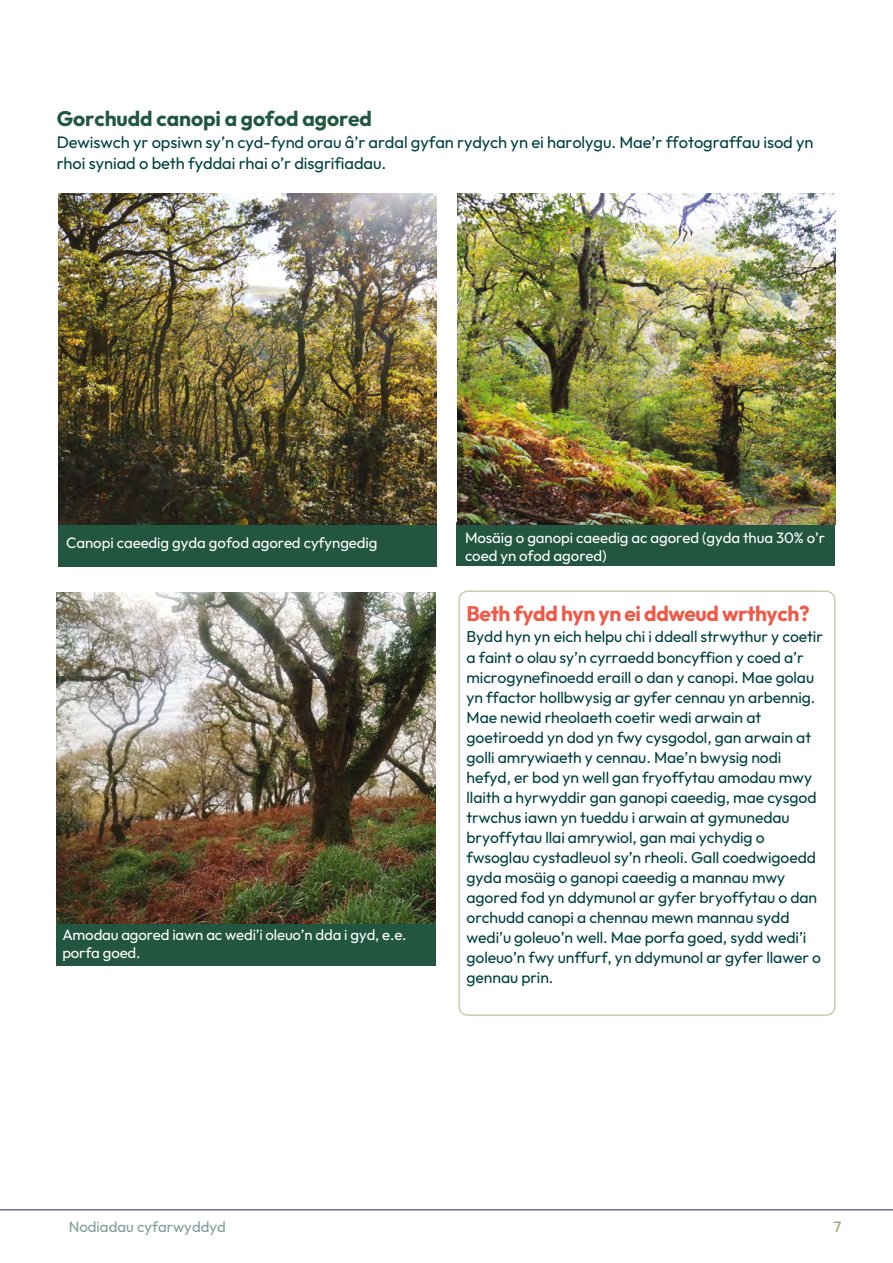
<style>
.page{position:relative;width:893px;height:1263px;background:#fff}
.page>*{position:absolute;margin:0;border:0;box-sizing:border-box;transform-origin:0 0}
.t1{font:700 21px "Outfit";letter-spacing:-.02em;color:#f05947}
.t2{font:700 21px "Outfit";letter-spacing:-.005em;color:#215740}
.t3{font:16.5px/21px "Outfit";letter-spacing:-.005em;color:#004040}
.t4{font:15.75px/20.1px "Outfit";letter-spacing:-.005em;color:#004040}
.t5{font:15px/18px "Outfit";letter-spacing:-.005em;color:#fff}
.t6{font:15px "Outfit";color:#7e9f98}
.t7{font:15px "Outfit";color:#9d9a6f}
</style>
<div class="page">
<div style="left:57px;top:922px;width:379px;height:43px;background:#225640"></div>
<div style="left:457px;top:525px;width:378px;height:40px;background:#225640"></div>
<div style="left:58px;top:525px;width:379px;height:41px;background:#225640"></div>
<img style="left:58px;top:193px;width:379px;height:332px">
<img style="left:457px;top:193px;width:379px;height:332px">
<div style="left:458px;top:590px;width:378px;height:426px;border:2px solid #ccc9b2;border-radius:9px"></div>
<img style="left:57px;top:592px;width:378px;height:332px">
<hr style="left:0;top:1209px;width:893px;height:1px;background:#513f7f">
<p class="t2" style="left:57px;top:105px;width:317px">Gorchudd canopi a gofod agored</p>
<p class="t3" style="left:57px;top:132px;width:758px">Dewiswch yr opsiwn sy’n cyd-fynd orau â’r ardal gyfan rydych yn ei harolygu. Mae’r ffotograffau isod yn rhoi syniad o beth fyddai rhai o’r disgrifiadau.</p>
<p class="t5" style="left:66px;top:534px;width:313px">Canopi caeedig gyda gofod agored cyfyngedig</p>
<p class="t5" style="left:62px;top:926px;width:346px">Amodau agored iawn ac wedi’i oleuo’n dda i gyd, e.e. porfa goed.</p>
<p class="t5" style="left:465px;top:529px;width:362px">Mosäig o ganopi caeedig ac agored (gyda thua 30% o’r coed yn ofod agored)</p>
<p class="t1" style="left:466px;top:600px;width:344px">Beth fydd hyn yn ei ddweud wrthych?</p>
<p class="t4" style="left:466px;top:627px;width:358px">Bydd hyn yn eich helpu chi i ddeall strwythur y coetir a faint o olau sy’n cyrraedd boncyffion y coed a’r microgynefinoedd eraill o dan y canopi. Mae golau yn ffactor hollbwysig ar gyfer cennau yn arbennig.<br>Mae newid rheolaeth coetir wedi arwain at goetiroedd yn dod yn fwy cysgodol, gan arwain at golli amrywiaeth y cennau. Mae’n bwysig nodi hefyd, er bod yn well gan fryoffytau amodau mwy llaith a hyrwyddir gan ganopi caeedig, mae cysgod trwchus iawn yn tueddu i arwain at gymunedau bryoffytau llai amrywiol, gan mai ychydig o fwsoglau cystadleuol sy’n rheoli. Gall coedwigoedd gyda mosäig o ganopi caeedig a mannau mwy agored fod yn ddymunol ar gyfer bryoffytau o dan orchudd canopi a chennau mewn mannau sydd wedi’u goleuo’n well. Mae porfa goed, sydd wedi’i goleuo’n fwy unffurf, yn ddymunol ar gyfer llawer o gennau prin.</p>
<p class="t6" style="left:69px;top:1217px;width:159px">Nodiadau cyfarwyddyd</p>
<p class="t7" style="left:833px;top:1217px;width:9px">7</p>
</div>
